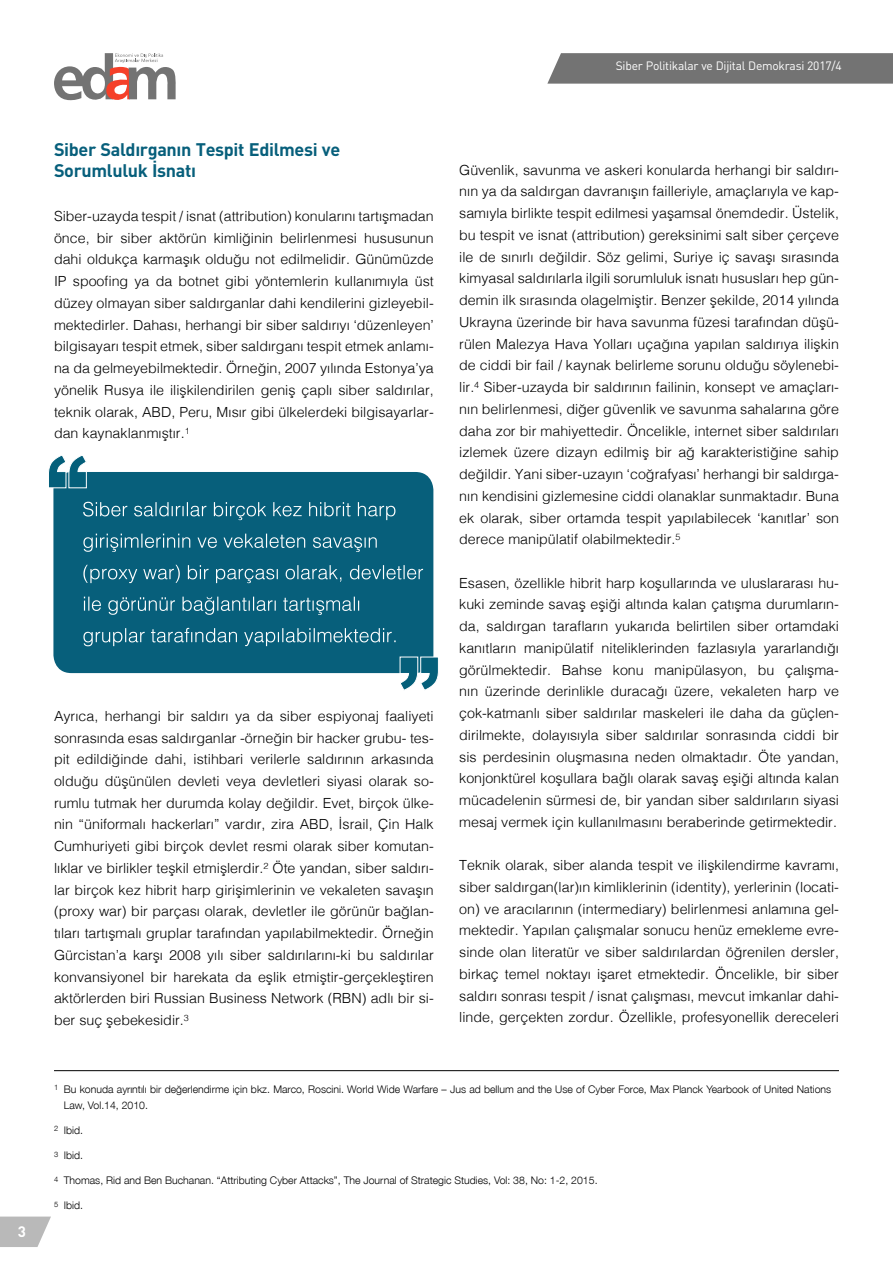
<style>
.page{position:relative;width:893px;height:1263px;background:#fff}
.page>*{position:absolute;margin:0;border:0;box-sizing:border-box;transform-origin:0 0}
.t1{font:700 18px/21.6px "DIN";letter-spacing:-.02em;color:#075f7b}
.t2{font:700 15px "DIN";color:#fff}
.t3{font:300 13.95px/21.8px "Helvetica";color:#000;text-align:justify}
.t4{font:12px "DIN";letter-spacing:-.02em;color:#fff}
.t5{font:300 10.5px/16.2px "Helvetica Neue LT Pro";color:#000}
.t6{font:300 7.5px "Helvetica Neue LT Pro";color:#000}
</style>
<div class="page">
<svg style="left:54px;top:53px;width:122px;height:48px"></svg>
<svg style="left:547px;top:53px;width:346px;height:31px;background:#787878"></svg>
<svg style="left:0;top:1216px;width:51px;height:31px;background:#c3c3c3"></svg>
<div style="left:53px;top:472px;width:380px;height:201px;background:#075f7b;border-radius:18px"></div>
<svg style="left:48px;top:455px;width:39px;height:34px"></svg>
<svg style="left:399px;top:656px;width:40px;height:34px"></svg>
<svg style="left:83px;top:628px;width:313px;height:18px"></svg>
<svg style="left:84px;top:597px;width:275px;height:18px"></svg>
<svg style="left:83px;top:565px;width:340px;height:18px"></svg>
<svg style="left:83px;top:534px;width:294px;height:18px"></svg>
<svg style="left:83px;top:502px;width:312px;height:18px"></svg>
<hr style="left:54px;top:1070px;width:785px;height:1px;background:#000">
<p class="t2" style="left:18px;top:1222px;width:10px">3</p>
<p class="t4" style="left:616px;top:59px;width:227px">Siber Politikalar ve Dijital Demokrasi 2017/4</p>
<p class="t1" style="left:54px;top:138px;width:288px">Siber Saldırganın Tespit Edilmesi ve<br>Sorumluluk İsnatı</p>
<p class="t3" style="left:54px;top:204px;width:381px">Siber-uzayda tespit / isnat (attribution) konularını tartışmadan önce, bir siber aktörün kimliğinin belirlenmesi hususunun dahi oldukça karmaşık olduğu not edilmelidir. Günümüzde IP spoofing ya da botnet gibi yöntemlerin kullanımıyla üst düzey olmayan siber saldırganlar dahi kendilerini gizleyebil&shy;mektedirler. Dahası, herhangi bir siber saldırıyı ‘düzenleyen’ bilgisayarı tespit etmek, siber saldırganı tespit etmek anlamı&shy;na da gelmeyebilmektedir. Örneğin, 2007 yılında Estonya’ya yönelik Rusya ile ilişkilendirilen geniş çaplı siber saldırılar, teknik olarak, ABD, Peru, Mısır gibi ülkelerdeki bilgisayarlar&shy;dan kaynaklanmıştır.<sup>1</sup></p>
<p class="t3" style="left:54px;top:704px;width:381px">Ayrıca, herhangi bir saldırı ya da siber espiyonaj faaliyeti sonrasında esas saldırganlar -örneğin bir hacker grubu- tes&shy;pit edildiğinde dahi, istihbari verilerle saldırının arkasında olduğu düşünülen devleti veya devletleri siyasi olarak so&shy;rumlu tutmak her durumda kolay değildir. Evet, birçok ülke&shy;nin “üniformalı hackerları” vardır, zira ABD, İsrail, Çin Halk Cumhuriyeti gibi birçok devlet resmi olarak siber komutan&shy;lıklar ve birlikler teşkil etmişlerdir.<sup>2</sup> Öte yandan, siber saldırı&shy;lar birçok kez hibrit harp girişimlerinin ve vekaleten savaşın (proxy war) bir parçası olarak, devletler ile görünür bağlan&shy;tıları tartışmalı gruplar tarafından yapılabilmektedir. Örneğin Gürcistan’a karşı 2008 yılı siber saldırılarını-ki bu saldırılar konvansiyonel bir harekata da eşlik etmiştir-gerçekleştiren aktörlerden biri Russian Business Network (RBN) adlı bir si&shy;ber suç şebekesidir.<sup>3</sup></p>
<p class="t3" style="left:459px;top:158px;width:381px">Güvenlik, savunma ve askeri konularda herhangi bir saldırı&shy;nın ya da saldırgan davranışın failleriyle, amaçlarıyla ve kap&shy;samıyla birlikte tespit edilmesi yaşamsal önemdedir. Üstelik, bu tespit ve isnat (attribution) gereksinimi salt siber çerçeve ile de sınırlı değildir. Söz gelimi, Suriye iç savaşı sırasında kimyasal saldırılarla ilgili sorumluluk isnatı hususları hep gün&shy;demin ilk sırasında olagelmiştir. Benzer şekilde, 2014 yılında Ukrayna üzerinde bir hava savunma füzesi tarafından düşü&shy;rülen Malezya Hava Yolları uçağına yapılan saldırıya ilişkin de ciddi bir fail / kaynak belirleme sorunu olduğu söylenebi&shy;lir.<sup>4</sup> Siber-uzayda bir saldırının failinin, konsept ve amaçları&shy;nın belirlenmesi, diğer güvenlik ve savunma sahalarına göre daha zor bir mahiyettedir. Öncelikle, internet siber saldırıları izlemek üzere dizayn edilmiş bir ağ karakteristiğine sahip değildir. Yani siber-uzayın ‘coğrafyası’ herhangi bir saldırga&shy;nın kendisini gizlemesine ciddi olanaklar sunmaktadır. Buna ek olarak, siber ortamda tespit yapılabilecek ‘kanıtlar’ son derece manipülatif olabilmektedir.<sup>5</sup></p>
<p class="t3" style="left:459px;top:571px;width:381px">Esasen, özellikle hibrit harp koşullarında ve uluslararası hu&shy;kuki zeminde savaş eşiği altında kalan çatışma durumların&shy;da, saldırgan tarafların yukarıda belirtilen siber ortamdaki kanıtların manipülatif niteliklerinden fazlasıyla yararlandığı görülmektedir. Bahse konu manipülasyon, bu çalışma&shy;nın üzerinde derinlikle duracağı üzere, vekaleten harp ve çok-katmanlı siber saldırılar maskeleri ile daha da güçlen&shy;dirilmekte, dolayısıyla siber saldırılar sonrasında ciddi bir sis perdesinin oluşmasına neden olmaktadır. Öte yandan, konjonktürel koşullara bağlı olarak savaş eşiği altında kalan mücadelenin sürmesi de, bir yandan siber saldırıların siyasi mesaj vermek için kullanılmasını beraberinde getirmektedir.</p>
<p class="t3" style="left:459px;top:853px;width:381px">Teknik olarak, siber alanda tespit ve ilişkilendirme kavramı, siber saldırgan(lar)ın kimliklerinin (identity), yerlerinin (locati&shy;on) ve aracılarının (intermediary) belirlenmesi anlamına gel&shy;mektedir. Yapılan çalışmalar sonucu henüz emekleme evre&shy;sinde olan literatür ve siber saldırılardan öğrenilen dersler, birkaç temel noktayı işaret etmektedir. Öncelikle, bir siber saldırı sonrası tespit / isnat çalışması, mevcut imkanlar dahi&shy;linde, gerçekten zordur. Özellikle, profesyonellik dereceleri</p>
<p class="t5" style="left:64px;top:1080px;width:769px">Bu konuda ayrıntılı bir değerlendirme için bkz. Marco, Roscini. World Wide Warfare – Jus ad bellum and the Use of Cyber Force, Max Planck Yearbook of United Nations<br>Law, Vol.14, 2010.</p>
<p class="t6" style="left:54px;top:1083px;width:6px">1</p>
<p class="t5" style="left:64px;top:1121px;width:21px">Ibid.</p>
<p class="t5" style="left:64px;top:1147px;width:21px">Ibid.</p>
<p class="t5" style="left:64px;top:1172px;width:535px">Thomas, Rid and Ben Buchanan. “Attributing Cyber Attacks”, The Journal of Strategic Studies, Vol: 38, No: 1-2, 2015.</p>
<p class="t5" style="left:64px;top:1196px;width:21px">Ibid.</p>
<p class="t6" style="left:54px;top:1124px;width:6px">2</p>
<p class="t6" style="left:54px;top:1150px;width:6px">3</p>
<p class="t6" style="left:54px;top:1174px;width:6px">4</p>
<p class="t6" style="left:54px;top:1199px;width:6px">5</p>
</div>
